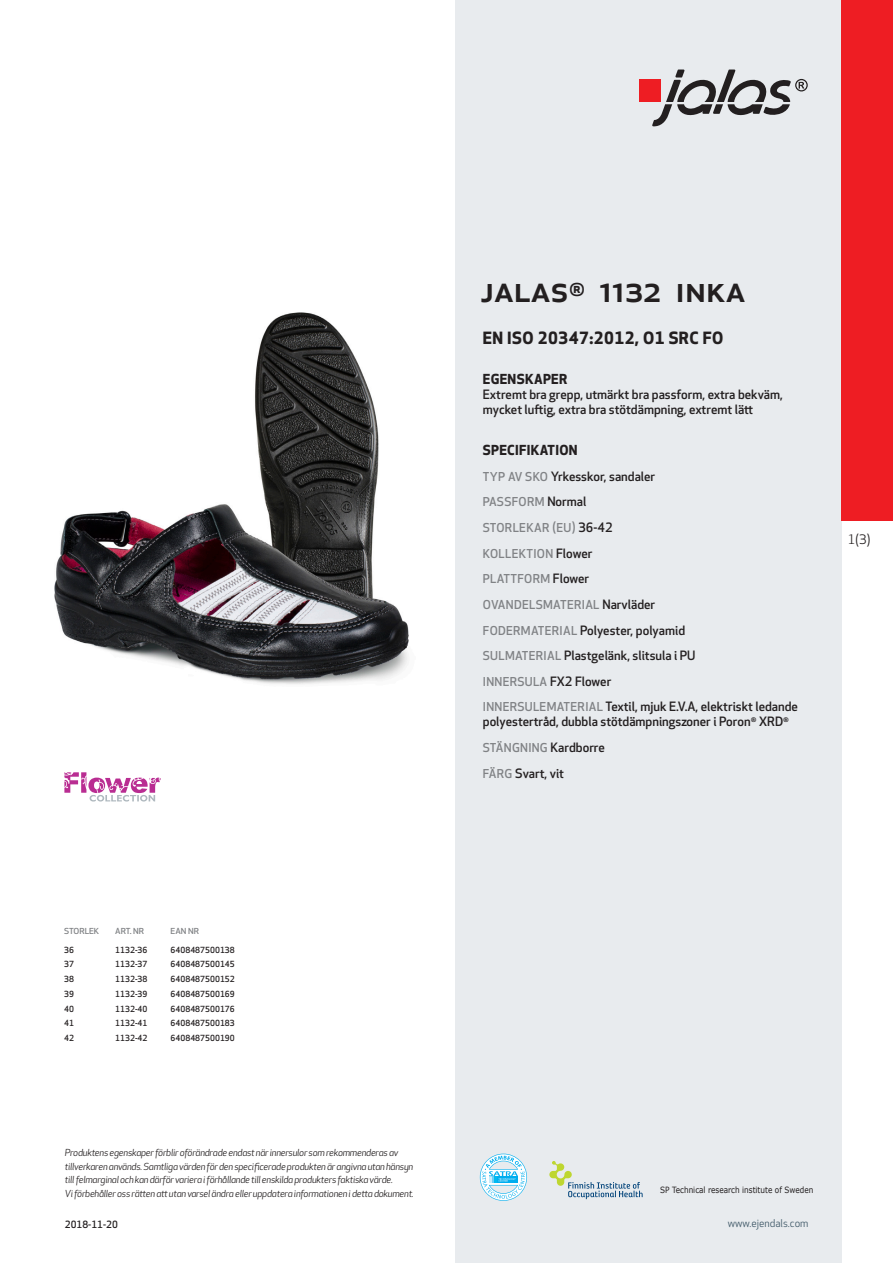
<style>
.page{position:relative;width:893px;height:1263px;background:#fff}
.page>*{position:absolute;margin:0;border:0;box-sizing:border-box;transform-origin:0 0}
.prodname{font:500 36px "Apex New";color:#231f20}
.Funktion_body{font:700 16.5px "Apex New";letter-spacing:.025em;color:#231f20}
.Funktion_body-2{font:700 13.5px "Apex New";letter-spacing:.025em;color:#231f20}
.t1{font:12.75px "Apex New";color:#231f20}
.Funktion_body-3{font:500 12.6px/15px "Apex New";color:#231f20}
.Funktion_body-4{font:500 12px "Apex New";letter-spacing:.025em;color:#808285}
.t2{font:10.5px "Apex New";color:#405968}
.Sidfot_datum{font:500 9.75px "Apex New";color:#231f20}
.t3{font:italic 9.45px/13.5px "Apex New";letter-spacing:-.025em;color:#231f20}
.t4{font:8.55px "Verdana";color:#231f20;scale:.85 1}
.ArticleTable_body{font:500 8.25px "Apex New";color:#231f20}
.ArticeTable_header{font:500 8.1px "Apex New";color:#808285;scale:1.06 1}
.s1{font-size:12px;color:#808285}
.s2{font-size:12.6px;color:#231f20}
</style>
<div class="page">
<div style="left:455px;top:0;width:387px;height:1263px;background:#e8ebee"></div>
<svg style="left:549px;top:1161px;width:94px;height:38px"></svg>
<svg style="left:480px;top:1154px;width:47px;height:47px"></svg>
<div style="left:639px;top:80px;width:22px;height:22px;background:#ee1d23"></div>
<svg style="left:652px;top:70px;width:156px;height:56px"></svg>
<div style="left:842px;top:0;width:51px;height:520px;background:#ee1d23"></div>
<img style="left:54px;top:312px;width:355px;height:372px">
<svg style="left:64px;top:772px;width:97px;height:29px"></svg>
<p class="ArticeTable_header" style="left:64px;top:925px;width:35px">STORLEK</p>
<p class="ArticeTable_header" style="left:115px;top:925px;width:29px">ART. NR</p>
<p class="ArticeTable_header" style="left:171px;top:925px;width:28px">EAN NR</p>
<p class="ArticleTable_body" style="left:64px;top:944px;width:11px">36</p>
<p class="ArticleTable_body" style="left:115px;top:944px;width:34px">1132-36</p>
<p class="ArticleTable_body" style="left:171px;top:944px;width:66px">6408487500138</p>
<p class="ArticleTable_body" style="left:64px;top:959px;width:11px">37</p>
<p class="ArticleTable_body" style="left:115px;top:959px;width:34px">1132-37</p>
<p class="ArticleTable_body" style="left:171px;top:959px;width:66px">6408487500145</p>
<p class="ArticleTable_body" style="left:64px;top:973px;width:11px">38</p>
<p class="ArticleTable_body" style="left:115px;top:973px;width:34px">1132-38</p>
<p class="ArticleTable_body" style="left:171px;top:973px;width:66px">6408487500152</p>
<p class="ArticleTable_body" style="left:64px;top:988px;width:11px">39</p>
<p class="ArticleTable_body" style="left:115px;top:988px;width:34px">1132-39</p>
<p class="ArticleTable_body" style="left:171px;top:988px;width:66px">6408487500169</p>
<p class="ArticleTable_body" style="left:64px;top:1003px;width:11px">40</p>
<p class="ArticleTable_body" style="left:115px;top:1003px;width:34px">1132-40</p>
<p class="ArticleTable_body" style="left:171px;top:1003px;width:66px">6408487500176</p>
<p class="ArticleTable_body" style="left:64px;top:1018px;width:11px">41</p>
<p class="ArticleTable_body" style="left:115px;top:1018px;width:34px">1132-41</p>
<p class="ArticleTable_body" style="left:171px;top:1018px;width:66px">6408487500183</p>
<p class="ArticleTable_body" style="left:64px;top:1032px;width:11px">42</p>
<p class="ArticleTable_body" style="left:115px;top:1032px;width:34px">1132-42</p>
<p class="ArticleTable_body" style="left:171px;top:1032px;width:66px">6408487500190</p>
<p class="t3" style="left:65px;top:1146px;width:350px">Produktens egenskaper förblir oförändrade endast när innersulor som rekommenderas av tillverkaren används. Samtliga värden för den specificerade produkten är angivna utan hänsyn till felmarginal och kan därför variera i förhållande till enskilda produkters faktiska värde.<br>Vi förbehåller oss rätten att utan varsel ändra eller uppdatera informationen i detta dokument.</p>
<p class="Sidfot_datum" style="left:65px;top:1218px;width:54px">2018-11-20</p>
<p class="prodname" style="left:480px;top:265px;width:266px">JALAS<sup>®</sup> 1132 INKA</p>
<p class="Funktion_body" style="left:483px;top:326px;width:242px">EN ISO 20347:2012, O1 SRC FO</p>
<p class="Funktion_body-2" style="left:483px;top:370px;width:86px">EGENSKAPER</p>
<p class="Funktion_body-3" style="left:483px;top:387px;width:302px">Extremt bra grepp, utmärkt bra passform, extra bekväm, mycket luftig, extra bra stötdämpning, extremt lätt</p>
<p class="Funktion_body-2" style="left:483px;top:440px;width:96px">SPECIFIKATION</p>
<p class="Funktion_body-3" style="left:483px;top:468px;width:174px"><span class="s1">TYP AV SKO</span> Yrkesskor, sandaler</p>
<p class="Funktion_body-4" style="left:483px;top:494px;width:105px">PASSFORM <span class="s2">Normal</span></p>
<p class="Funktion_body-4" style="left:483px;top:520px;width:131px">STORLEKAR (EU) <span class="s2">36-42</span></p>
<p class="Funktion_body-4" style="left:483px;top:545px;width:111px">KOLLEKTION <span class="s2">Flower</span></p>
<p class="Funktion_body-4" style="left:483px;top:571px;width:108px">PLATTFORM <span class="s2">Flower</span></p>
<p class="Funktion_body-4" style="left:483px;top:596px;width:174px">OVANDELSMATERIAL <span class="s2">Narvläder</span></p>
<p class="Funktion_body-3" style="left:483px;top:622px;width:204px"><span class="s1">FODERMATERIAL</span> Polyester, polyamid</p>
<p class="Funktion_body-3" style="left:483px;top:648px;width:214px"><span class="s1">SULMATERIAL</span> Plastgelänk, slitsula i PU</p>
<p class="Funktion_body-4" style="left:483px;top:673px;width:130px">INNERSULA <span class="s2">FX2 Flower</span></p>
<p class="Funktion_body-3" style="left:483px;top:699px;width:317px"><span class="s1">INNERSULEMATERIAL</span> Textil, mjuk E.V.A, elektriskt ledande polyestertråd, dubbla stötdämpningszoner i Poron<sup>®</sup> XRD<sup>®</sup></p>
<p class="Funktion_body-4" style="left:483px;top:740px;width:124px">STÄNGNING <span class="s2">Kardborre</span></p>
<p class="Funktion_body-3" style="left:483px;top:765px;width:83px"><span class="s1">FÄRG</span> Svart, vit</p>
<p class="t1" style="left:848px;top:531px;width:24px">1(3)</p>
<p class="t4" style="left:660px;top:1184px;width:182px">SP Technical research institute of Sweden</p>
<p class="t2" style="left:728px;top:1217px;width:82px">www.ejendals.com</p>
</div>
